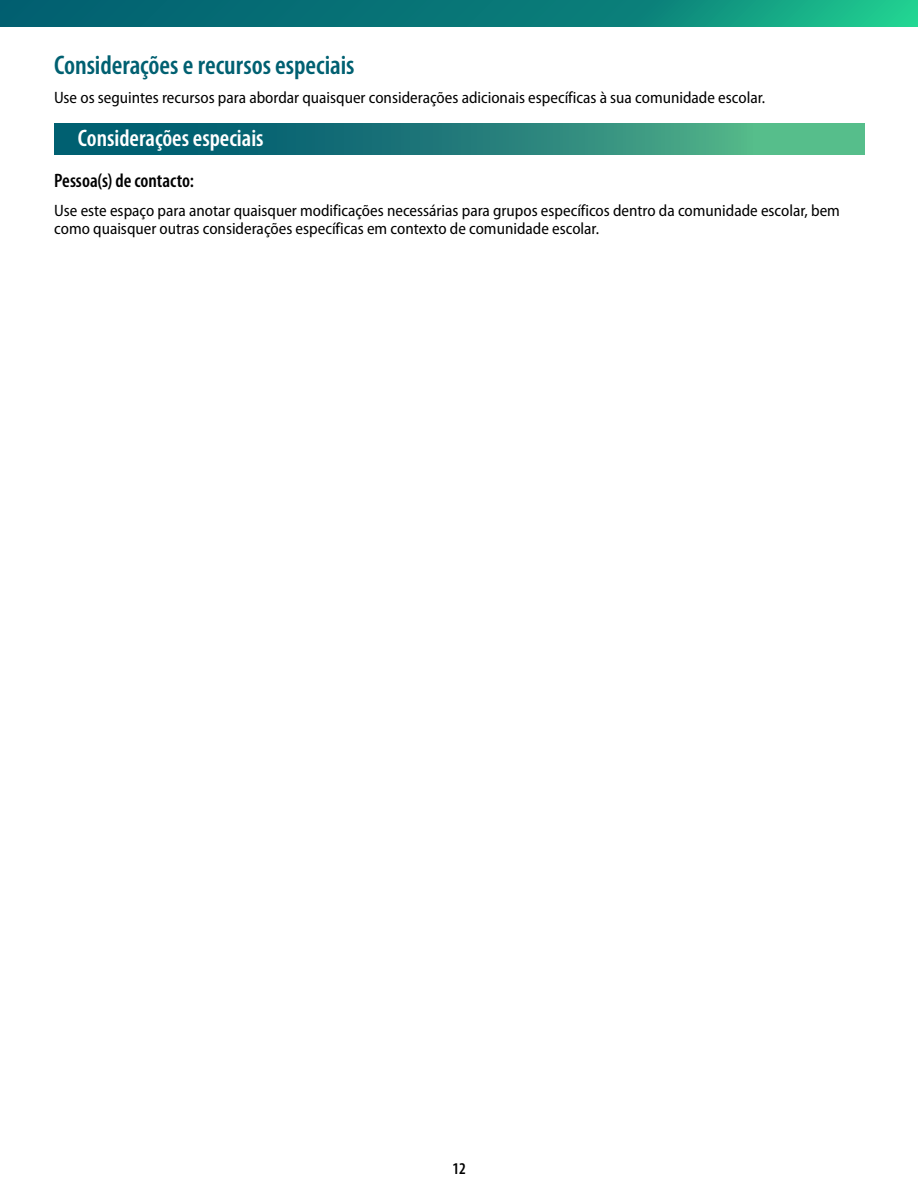
<style>
.page{position:relative;width:918px;height:1188px;background:#fff}
.page>*{position:absolute;margin:0;border:0;box-sizing:border-box;transform-origin:0 0}
.t1{font:600 condensed 27px "Myriad Pro";color:#006071}
.t2{font:600 condensed 24px "Myriad Pro";color:#fff}
.t3{font:600 condensed 19.5px "Myriad Pro";color:#000}
.t4{font:semi-condensed 16.5px/18px "Myriad Pro";color:#000}
.t5{font:600 condensed 16.5px "Myriad Pro";color:#000}
</style>
<div class="page">
<svg style="left:0;top:0;width:918px;height:27px;background:#0a807a"></svg>
<svg style="left:54px;top:124px;width:810px;height:31px;background:#25837b"></svg>
<h1 class="t1" style="left:54px;top:49px;width:302px">Considerações e recursos especiais</h1>
<p class="t4" style="left:54px;top:88px;width:713px">Use os seguintes recursos para abordar quaisquer considerações adicionais específicas à sua comunidade escolar.</p>
<h2 class="t2" style="left:78px;top:123px;width:187px">Considerações especiais</h2>
<p class="t3" style="left:54px;top:169px;width:141px">Pessoa(s) de contacto:</p>
<p class="t4" style="left:54px;top:202px;width:787px">Use este espaço para anotar quaisquer modificações necessárias para grupos específicos dentro da comunidade escolar, bem como quaisquer outras considerações específicas em contexto de comunidade escolar.</p>
<p class="t5" style="left:452px;top:1158px;width:15px">12</p>
</div>
